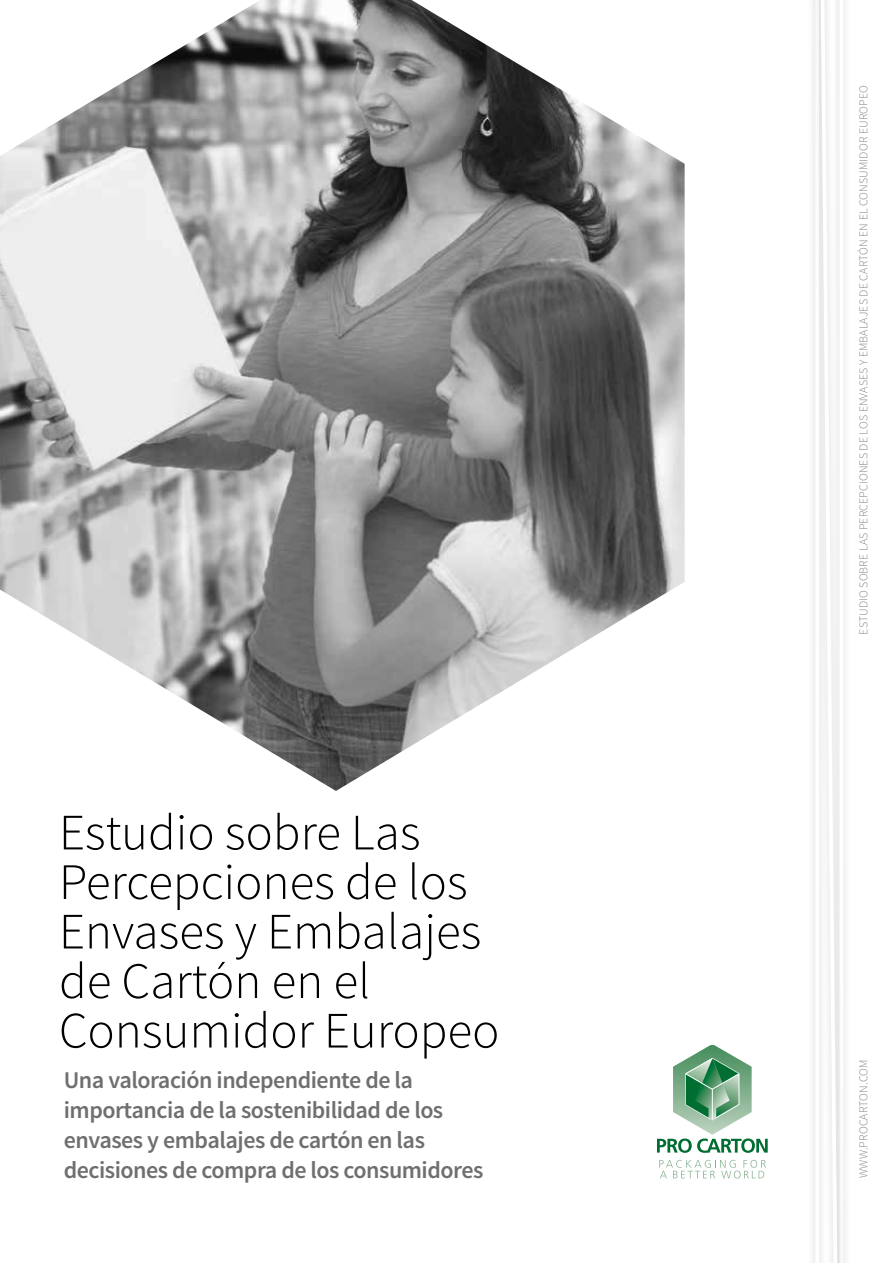
<style>
.page{position:relative;width:893px;height:1263px;background:#fff}
.page>*{position:absolute;margin:0;border:0;box-sizing:border-box;transform-origin:0 0}
.t1{font:300 51px/49.5px "Source Sans Pro";color:#000}
.t2{font:600 24px/30px "Source Sans Pro";letter-spacing:-.02em;color:#706f6f}
.t3{font:300 12px "Source Sans Pro";letter-spacing:.01em;color:#878787}
</style>
<div class="page">
<div style="left:807px;top:0;width:20px;height:1263px;background:#fafafa"></div>
<div style="left:831px;top:0;width:20px;height:1263px;background:#f9f9f9"></div>
<svg style="left:819px;top:0;width:20px;height:1263px"></svg>
<img style="left:0;top:0;width:685px;height:791px">
<svg style="left:657px;top:1045px;width:111px;height:108px"></svg>
<svg style="left:659px;top:1160px;width:107px;height:18px"></svg>
<h1 class="t1" style="left:59px;top:808px;width:442px">Estudio sobre Las<br>Percepciones de los<br>Envases y Embalajes de Cartón en el<br>Consumidor Europeo</h1>
<p class="t2" style="left:64px;top:1065px;width:421px">Una valoración independiente de la importancia de la sostenibilidad de los envases y embalajes de cartón en las decisiones de compra de los consumidores</p>
<p class="t3" style="left:856px;top:634px;width:551px;rotate:-90deg">ESTUDIO SOBRE LAS PERCEPCIONES DE LOS ENVASES Y EMBALAJES DE CARTÓN EN EL CONSUMIDOR EUROPEO</p>
<p class="t3" style="left:856px;top:1178px;width:120px;rotate:-90deg">WWW.PROCARTON.COM</p>
</div>
